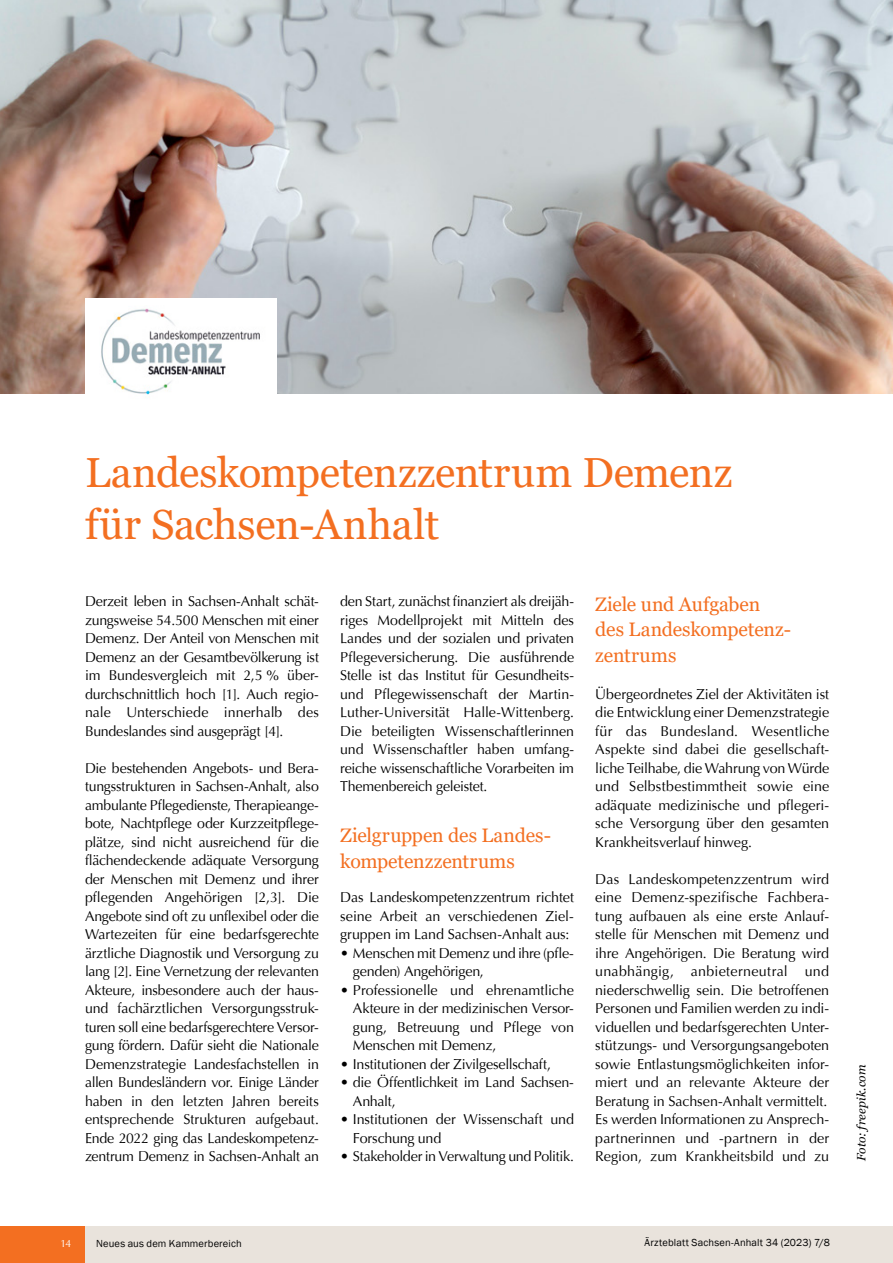
<style>
.page{position:relative;width:893px;height:1263px;background:#fff}
.page>*{position:absolute;margin:0;border:0;box-sizing:border-box;transform-origin:0 0}
.t1{font:42px/52.5px "Georgia";letter-spacing:-.01em;color:#f36f21}
.t2{font:19.5px/25.5px "Georgia";letter-spacing:-.01em;color:#f36f21}
.t3{font:14.25px/18.5px "Optima";letter-spacing:-.01em;color:#000;text-align:justify}
.t4{font:italic 12px "Georgia";letter-spacing:.01em;color:#000}
.t5{font:10.5px "Franklin Gothic";letter-spacing:.015em;color:#000}
.t6{font:10.5px "Optima";color:#fff}
</style>
<div class="page">
<div style="left:0;top:1226px;width:893px;height:37px;background:#e9e3dc"></div>
<div style="left:0;top:1226px;width:85px;height:37px;background:#f36f21"></div>
<img style="left:0;top:0;width:893px;height:394px">
<img style="left:85px;top:298px;width:192px;height:97px">
<h1 class="t1" style="left:85px;top:447px;width:649px">Landeskompetenzzentrum Demenz für Sachsen-Anhalt</h1>
<p class="t3" style="left:85px;top:592px;width:235px">Derzeit leben in Sachsen-Anhalt schät&shy;zungsweise 54.500 Menschen mit einer Demenz. Der Anteil von Menschen mit Demenz an der Gesamtbevölkerung ist im Bundesvergleich mit 2,5 % über&shy;durchschnittlich hoch [1]. Auch regio&shy;nale Unterschiede innerhalb des Bundeslandes sind ausgeprägt [4].</p>
<p class="t3" style="left:85px;top:759px;width:235px">Die bestehenden Angebots- und Bera&shy;tungsstrukturen in Sachsen-Anhalt, also ambulante Pflegedienste, Therapieange&shy;bote, Nachtpflege oder Kurzzeitpflege&shy;plätze, sind nicht ausreichend für die flächendeckende adäquate Versorgung der Menschen mit Demenz und ihrer pflegenden Angehörigen [2,3]. Die Angebote sind oft zu unflexibel oder die Wartezeiten für eine bedarfsgerechte ärztliche Diagnostik und Versorgung zu lang [2]. Eine Vernetzung der relevanten Akteure, insbesondere auch der haus&shy;und fachärztlichen Versorgungsstruk&shy;turen soll eine bedarfsgerechtere Versor&shy;gung fördern. Dafür sieht die Nationale Demenzstrategie Landesfachstellen in allen Bundesländern vor. Einige Länder haben in den letzten Jahren bereits entsprechende Strukturen aufgebaut.<br>Ende 2022 ging das Landeskompetenz&shy;zentrum Demenz in Sachsen-Anhalt an</p>
<p class="t3" style="left:340px;top:592px;width:235px">den Start, zunächst finanziert als dreijäh&shy;riges Modellprojekt mit Mitteln des Landes und der sozialen und privaten Pflegeversicherung. Die ausführende Stelle ist das Institut für Gesundheits&shy;und Pflegewissenschaft der Martin-Luther-Universität Halle-Wittenberg.<br>Die beteiligten Wissenschaftlerinnen und Wissenschaftler haben umfang&shy;reiche wissenschaftliche Vorarbeiten im Themenbereich geleistet.</p>
<h2 class="t2" style="left:340px;top:823px;width:212px">Zielgruppen des Landes&shy;kompetenzzentrums</h2>
<p class="t3" style="left:340px;top:888px;width:235px">Das Landeskompetenzzentrum richtet seine Arbeit an verschiedenen Ziel&shy;gruppen im Land Sachsen-Anhalt aus:</p>
<p class="t3" style="left:353px;top:944px;width:223px;text-indent:-13px">• Menschen mit Demenz und ihre (pfle&shy;genden) Angehörigen,</p>
<p class="t3" style="left:353px;top:981px;width:223px;text-indent:-13px">• Professionelle und ehrenamtliche Akteure in der medizinischen Versor&shy;gung, Betreuung und Pflege von Menschen mit Demenz,</p>
<p class="t3" style="left:340px;top:1055px;width:212px">• Institutionen der Zivilgesellschaft,</p>
<p class="t3" style="left:353px;top:1073px;width:223px;text-indent:-13px">• die Öffentlichkeit im Land Sachsen-<br>Anhalt,</p>
<p class="t3" style="left:353px;top:1111px;width:223px;text-indent:-13px">• Institutionen der Wissenschaft und<br>Forschung und</p>
<p class="t3" style="left:340px;top:1148px;width:235px">• Stakeholder in Verwaltung und Politik.</p>
<h2 class="t2" style="left:595px;top:591px;width:197px">Ziele und Aufgaben des Landeskompetenz&shy;zentrums</h2>
<p class="t3" style="left:595px;top:685px;width:235px">Übergeordnetes Ziel der Aktivitäten ist die Entwicklung einer Demenzstrategie für das Bundesland. Wesentliche Aspekte sind dabei die gesellschaft&shy;liche Teilhabe, die Wahrung von Würde und Selbstbestimmtheit sowie eine adäquate medizinische und pflegeri&shy;sche Versorgung über den gesamten Krankheitsverlauf hinweg.</p>
<p class="t3" style="left:595px;top:870px;width:235px">Das Landeskompetenzzentrum wird eine Demenz-spezifische Fachbera&shy;tung aufbauen als eine erste Anlauf&shy;stelle für Menschen mit Demenz und ihre Angehörigen. Die Beratung wird unabhängig, anbieterneutral und niederschwellig sein. Die betroffenen Personen und Familien werden zu indi&shy;viduellen und bedarfsgerechten Unter&shy;stützungs- und Versorgungsangeboten sowie Entlastungsmöglichkeiten infor&shy;miert und an relevante Akteure der Beratung in Sachsen-Anhalt vermittelt.<br>Es werden Informationen zu Ansprech&shy;partnerinnen und -partnern in der Region, zum Krankheitsbild und zu</p>
<p class="t4" style="left:854px;top:1161px;width:98px;rotate:-90deg">Foto: freepik.com</p>
<p class="t6" style="left:60px;top:1237px;width:13px">14</p>
<p class="t5" style="left:645px;top:1236px;width:187px">Ärzteblatt Sachsen-Anhalt 34 (2023) 7/8</p>
<p class="t5" style="left:96px;top:1237px;width:147px">Neues aus dem Kammerbereich</p>
</div>
